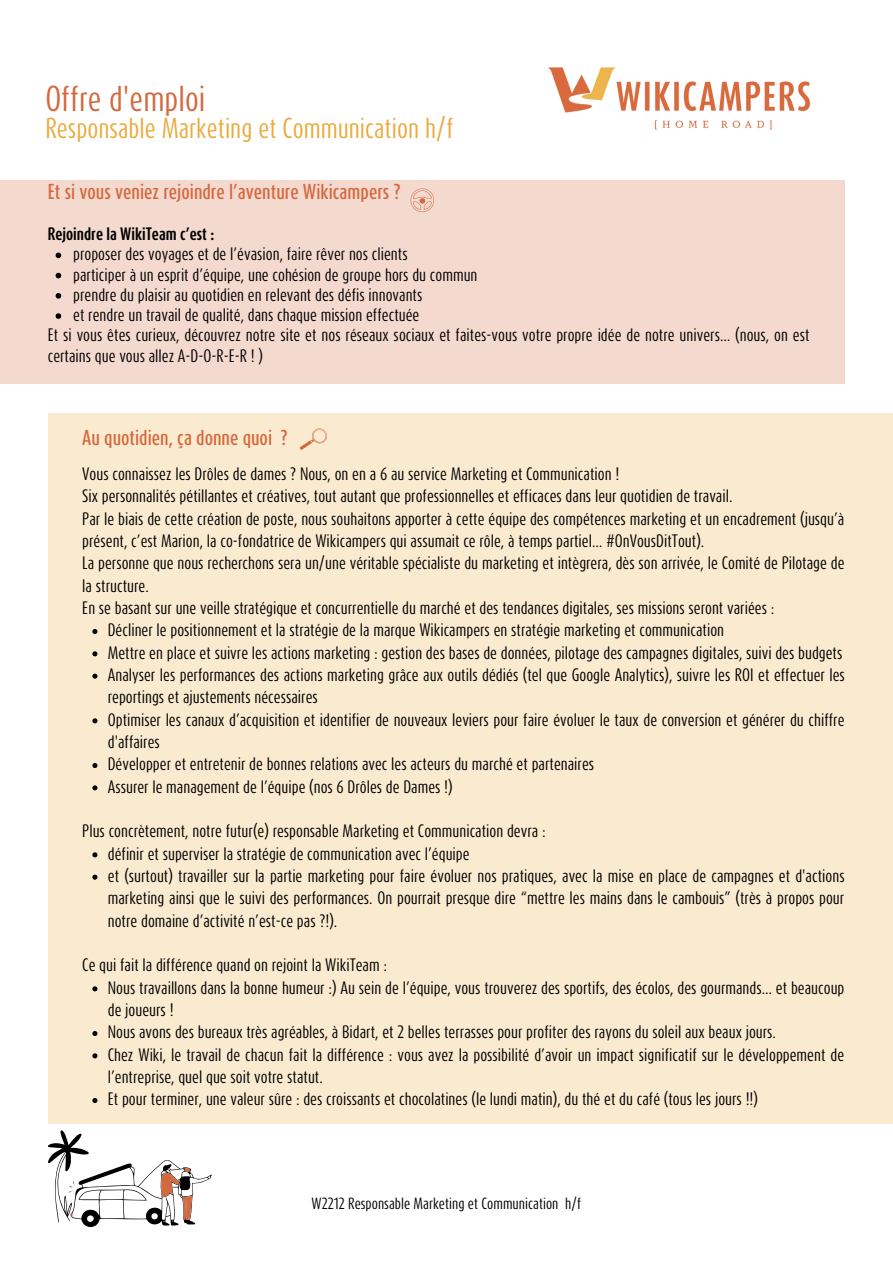
<style>
.page{position:relative;width:893px;height:1264px;background:#fff}
.page>*{position:absolute;margin:0;border:0;box-sizing:border-box;transform-origin:0 0}
.t1{font:30px "Dax Compact Pro";color:#d4683e}
.t2{font:24px "Dax Compact Pro";color:#ebaa3e}
.t3{font:500 18px "Dax Compact Pro";color:#d4683e}
.t4{font:15px/22.4px "Dax Compact Pro";color:#000}
.t5{font:700 15px "Dax Compact Pro";color:#000}
.t6{font:13.5px "Dax Compact Pro";color:#000}
</style>
<div class="page">
<img style="left:548px;top:67px;width:263px;height:63px">
<div style="left:0;top:180px;width:844px;height:203px;background:#f4d9cf"></div>
<div style="left:48px;top:412px;width:844px;height:711px;background:#faeacf"></div>
<svg style="left:56px;top:252px;width:5px;height:6px"></svg>
<svg style="left:56px;top:273px;width:5px;height:5px"></svg>
<svg style="left:56px;top:293px;width:5px;height:5px"></svg>
<svg style="left:56px;top:313px;width:5px;height:6px"></svg>
<svg style="left:92px;top:629px;width:5px;height:5px"></svg>
<svg style="left:92px;top:651px;width:5px;height:5px"></svg>
<svg style="left:92px;top:673px;width:5px;height:5px"></svg>
<svg style="left:92px;top:718px;width:5px;height:5px"></svg>
<svg style="left:92px;top:763px;width:5px;height:5px"></svg>
<svg style="left:92px;top:785px;width:5px;height:5px"></svg>
<svg style="left:92px;top:852px;width:5px;height:5px"></svg>
<svg style="left:92px;top:874px;width:5px;height:5px"></svg>
<svg style="left:92px;top:986px;width:5px;height:5px"></svg>
<svg style="left:92px;top:1031px;width:5px;height:5px"></svg>
<svg style="left:92px;top:1053px;width:5px;height:5px"></svg>
<svg style="left:92px;top:1098px;width:5px;height:5px"></svg>
<svg style="left:48px;top:1130px;width:164px;height:96px"></svg>
<svg style="left:300px;top:428px;width:27px;height:22px"></svg>
<svg style="left:410px;top:188px;width:24px;height:24px"></svg>
<h1 class="t1" style="left:45px;top:79px;width:161px">Offre d'emploi</h1>
<h2 class="t2" style="left:45px;top:112px;width:409px">Responsable Marketing et Communication h/f</h2>
<p class="t3" style="left:48px;top:179px;width:354px">Et si vous veniez rejoindre l’aventure Wikicampers ?</p>
<p class="t5" style="left:48px;top:224px;width:168px">Rejoindre la WikiTeam c’est :</p>
<p class="t4" style="left:73px;top:244px;width:406px;line-height:20.2px">proposer des voyages et de l’évasion, faire rêver nos clients<br>participer à un esprit d’équipe, une cohésion de groupe hors du commun prendre du plaisir au quotidien en relevant des défis innovants<br>et rendre un travail de qualité, dans chaque mission effectuée</p>
<p class="t4" style="left:48px;top:325px;width:763px;line-height:20.2px">Et si vous êtes curieux, découvrez notre site et nos réseaux sociaux et faites-vous votre propre idée de notre univers… (nous, on est certains que vous allez A-D-O-R-E-R ! )</p>
<p class="t3" style="left:82px;top:426px;width:207px">Au quotidien, ça donne quoi ?</p>
<p class="t4" style="left:82px;top:462px;width:763px">Vous connaissez les Drôles de dames ? Nous, on en a 6 au service Marketing et Communication !<br>Six personnalités pétillantes et créatives, tout autant que professionnelles et efficaces dans leur quotidien de travail.<br>Par le biais de cette création de poste, nous souhaitons apporter à cette équipe des compétences marketing et un encadrement (jusqu’à présent, c’est Marion, la co-fondatrice de Wikicampers qui assumait ce rôle, à temps partiel… #OnVousDitTout).<br>La personne que nous recherchons sera un/une véritable spécialiste du marketing et intègrera, dès son arrivée, le Comité de Pilotage de la structure.<br>En se basant sur une veille stratégique et concurrentielle du marché et des tendances digitales, ses missions seront variées :</p>
<p class="t4" style="left:108px;top:618px;width:738px">Décliner le positionnement et la stratégie de la marque Wikicampers en stratégie marketing et communication<br>Mettre en place et suivre les actions marketing : gestion des bases de données, pilotage des campagnes digitales, suivi des budgets Analyser les performances des actions marketing grâce aux outils dédiés (tel que Google Analytics), suivre les ROI et effectuer les reportings et ajustements nécessaires<br>Optimiser les canaux d’acquisition et identifier de nouveaux leviers pour faire évoluer le taux de conversion et générer du chiffre d'affaires<br>Développer et entretenir de bonnes relations avec les acteurs du marché et partenaires<br>Assurer le management de l’équipe (nos 6 Drôles de Dames !)</p>
<p class="t4" style="left:82px;top:819px;width:465px">Plus concrètement, notre futur(e) responsable Marketing et Communication devra :</p>
<p class="t4" style="left:108px;top:842px;width:738px">définir et superviser la stratégie de communication avec l’équipe<br>et (surtout) travailler sur la partie marketing pour faire évoluer nos pratiques, avec la mise en place de campagnes et d'actions marketing ainsi que le suivi des performances. On pourrait presque dire “mettre les mains dans le cambouis” (très à propos pour notre domaine d’activité n’est-ce pas ?!).</p>
<p class="t4" style="left:82px;top:953px;width:306px">Ce qui fait la différence quand on rejoint la WikiTeam :</p>
<p class="t4" style="left:108px;top:976px;width:738px">Nous travaillons dans la bonne humeur :) Au sein de l’équipe, vous trouverez des sportifs, des écolos, des gourmands… et beaucoup de joueurs !<br>Nous avons des bureaux très agréables, à Bidart, et 2 belles terrasses pour profiter des rayons du soleil aux beaux jours.<br>Chez Wiki, le travail de chacun fait la différence : vous avez la possibilité d’avoir un impact significatif sur le développement de l’entreprise, quel que soit votre statut.<br>Et pour terminer, une valeur sûre : des croissants et chocolatines (le lundi matin), du thé et du café (tous les jours !!)</p>
<p class="t6" style="left:311px;top:1194px;width:271px">W2212 Responsable Marketing et Communication h/f</p>
</div>
